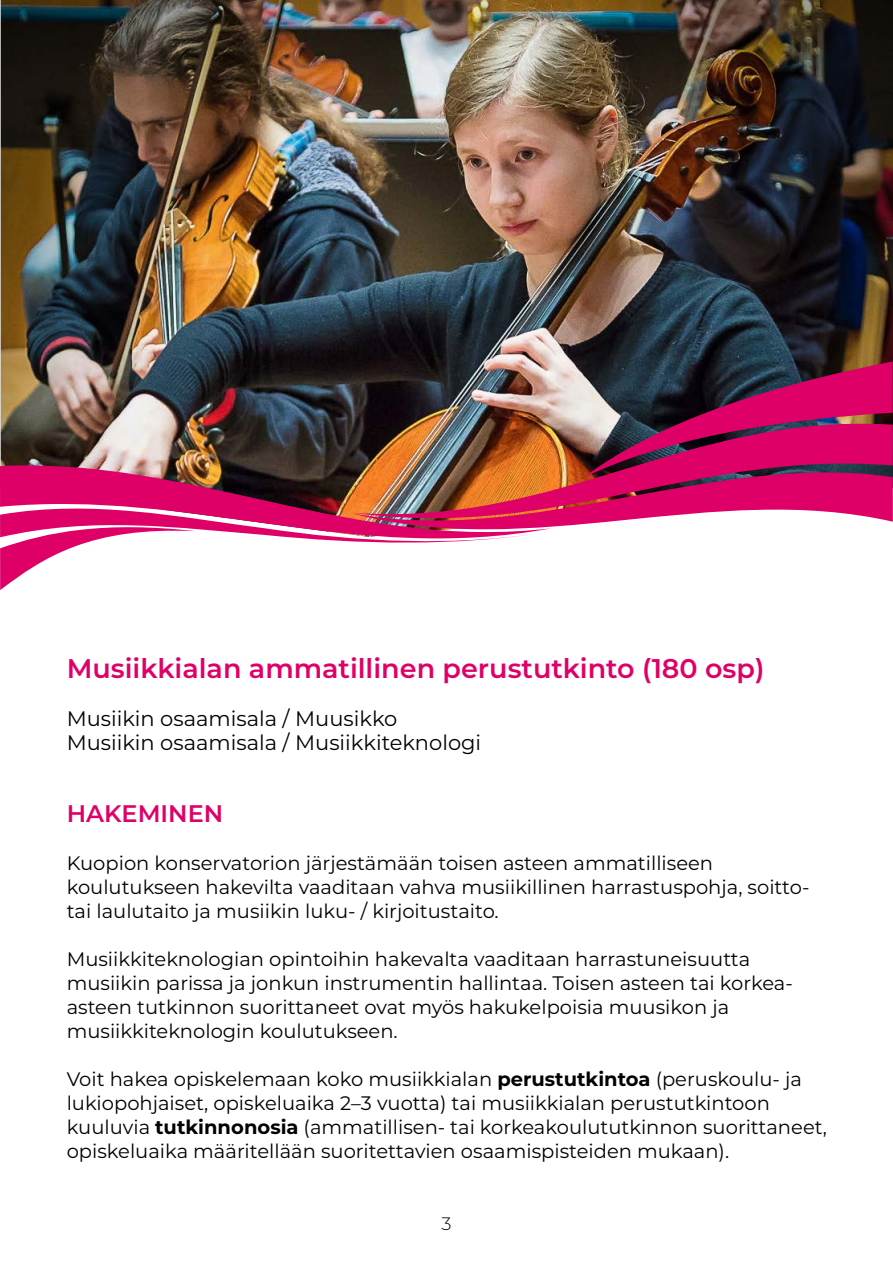
<style>
.page{position:relative;width:893px;height:1263px;background:#fff}
.page>*{position:absolute;margin:0;border:0;box-sizing:border-box;transform-origin:0 0}
.t1{font:600 27px "Montserrat";color:#df0067}
.t2{font:600 24px "Montserrat";color:#df0067}
.t3{font:21px/24px "Montserrat";color:#000}
.t4{font:19.5px/24px "Montserrat";color:#000}
.t5{font:300 18px "Montserrat";color:#000}
.s1{font-weight:700}
</style>
<div class="page">
<img style="left:1px;top:0;width:892px;height:457px">
<img style="left:0;top:457px;width:352px;height:42px">
<svg style="left:0;top:499px;width:352px;height:91px"></svg>
<svg style="left:352px;top:451px;width:111px;height:92px"></svg>
<img style="left:354px;top:412px;width:539px;height:129px">
<svg style="left:583px;top:361px;width:310px;height:117px;background:#891d54"></svg>
<h1 class="t1" style="left:67px;top:649px;width:699px">Musiikkialan ammatillinen perustutkinto (180 osp)</h1>
<p class="t3" style="left:67px;top:706px;width:416px">Musiikin osaamisala / Muusikko<br>Musiikin osaamisala / Musiikkiteknologi</p>
<p class="t2" style="left:67px;top:796px;width:158px">HAKEMINEN</p>
<p class="t4" style="left:67px;top:850px;width:744px">Kuopion konservatorion järjestämään toisen asteen ammatilliseen koulutukseen hakevilta vaaditaan vahva musiikillinen harrastuspohja, soitto&shy;tai laulutaito ja musiikin luku- / kirjoitustaito.</p>
<p class="t4" style="left:67px;top:946px;width:728px">Musiikkiteknologian opintoihin hakevalta vaaditaan harrastuneisuutta musiikin parissa ja jonkun instrumentin hallintaa. Toisen asteen tai korkea&shy;asteen tutkinnon suorittaneet ovat myös hakukelpoisia muusikon ja musiikkiteknologin koulutukseen.</p>
<p class="t4" style="left:67px;top:1066px;width:762px">Voit hakea opiskelemaan koko musiikkialan <span class="s1">perustutkintoa</span> (peruskoulu- ja lukiopohjaiset, opiskeluaika 2–3 vuotta) tai musiikkialan perustutkintoon kuuluvia <span class="s1">tutkinnonosia</span> (ammatillisen- tai korkeakoulututkinnon suorittaneet, opiskeluaika määritellään suoritettavien osaamispisteiden mukaan).</p>
<p class="t5" style="left:441px;top:1211px;width:12px">3</p>
</div>
